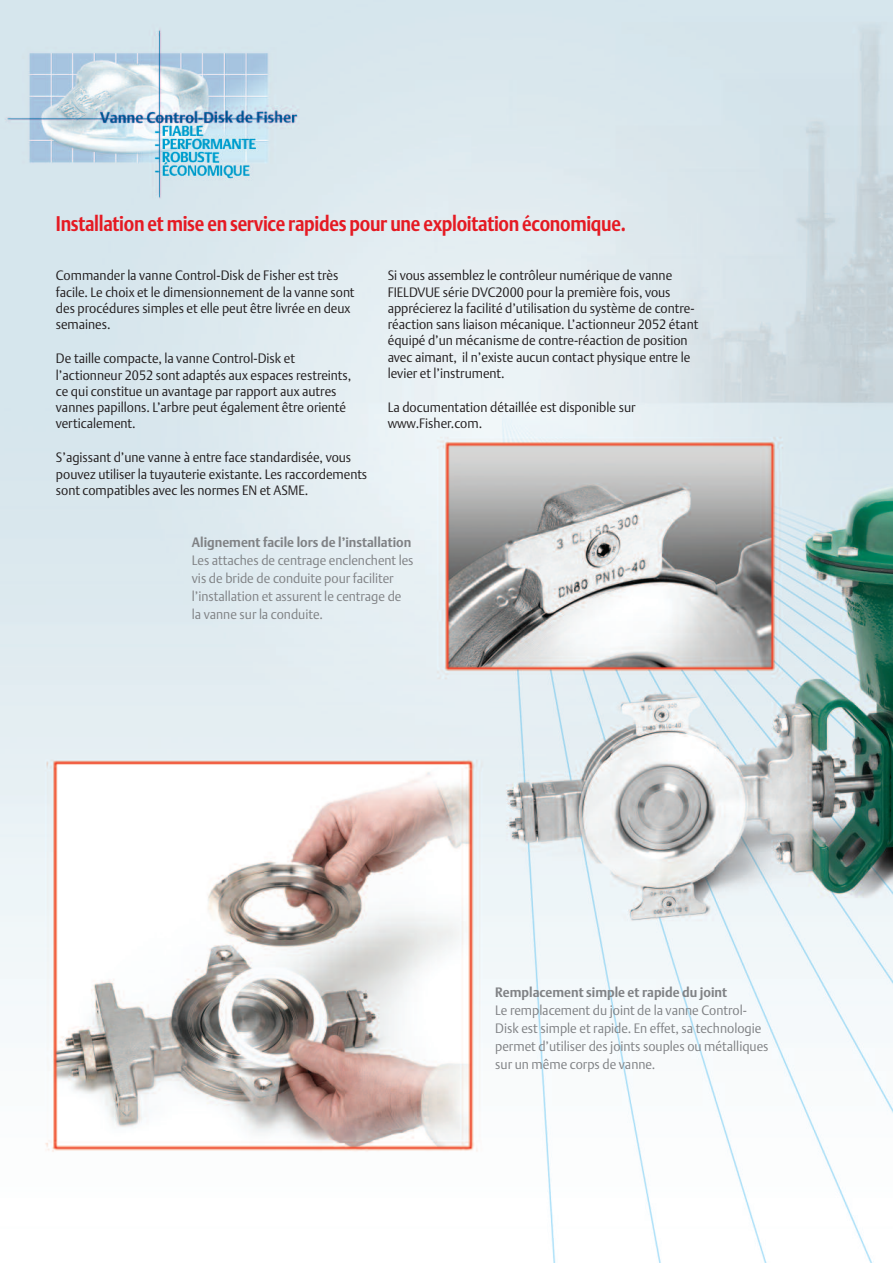
<style>
.page{position:relative;width:893px;height:1263px;background:#fff}
.page>*{position:absolute;margin:0;border:0;box-sizing:border-box;transform-origin:0 0}
.t1{font:700 21px "DTL Argo T";letter-spacing:-.015em;color:#e51a23;scale:.85 1}
.t2{font:13.5px/16.2px "DTL Argo T Light";color:#231f20;scale:.95 1}
.t3{font:13.5px/18px "DTL Argo T Light";color:#808285;scale:.95 1}
.t4{font:700 13.5px "DTL Argo T";color:#808285;scale:.95 1}
</style>
<div class="page">
<img style="left:0;top:0;width:893px;height:1263px">
<img style="left:0;top:2px;width:317px;height:212px">
<h1 class="t1" style="left:56px;top:215px;width:672px">Installation et mise en service rapides pour une exploitation économique.</h1>
<p class="t2" style="left:388px;top:268px;width:328px">Si vous assemblez le contrôleur numérique de vanne FIELDVUE série DVC2000 pour la première fois, vous apprécierez la facilité d’utilisation du système de contre&shy;réaction sans liaison mécanique. L’actionneur 2052 étant équipé d’un mécanisme de contre-réaction de position avec aimant, il n’existe aucun contact physique entre le levier et l’instrument.</p>
<p class="t2" style="left:388px;top:399px;width:262px">La documentation détaillée est disponible sur www.Fisher.com.</p>
<p class="t2" style="left:56px;top:268px;width:316px">Commander la vanne Control-Disk de Fisher est très facile. Le choix et le dimensionnement de la vanne sont des procédures simples et elle peut être livrée en deux semaines.</p>
<p class="t2" style="left:56px;top:351px;width:312px">De taille compacte, la vanne Control-Disk et l’actionneur 2052 sont adaptés aux espaces restreints, ce qui constitue un avantage par rapport aux autres vannes papillons. L’arbre peut également être orienté verticalement.</p>
<p class="t2" style="left:56px;top:450px;width:329px">S’agissant d’une vanne à entre face standardisée, vous pouvez utiliser la tuyauterie existante. Les raccordements sont compatibles avec les normes EN et ASME.</p>
<p class="t4" style="left:192px;top:536px;width:233px">Alignement facile lors de l’installation</p>
<p class="t3" style="left:192px;top:551px;width:235px">Les attaches de centrage enclenchent les vis de bride de conduite pour faciliter l’installation et assurent le centrage de la vanne sur la conduite.</p>
<p class="t4" style="left:495px;top:986px;width:246px">Remplacement simple et rapide du joint</p>
<p class="t3" style="left:495px;top:1001px;width:289px">Le remplacement du joint de la vanne Control-Disk est simple et rapide. En effet, sa technologie permet d’utiliser des joints souples ou métalliques sur un même corps de vanne.</p>
</div>
